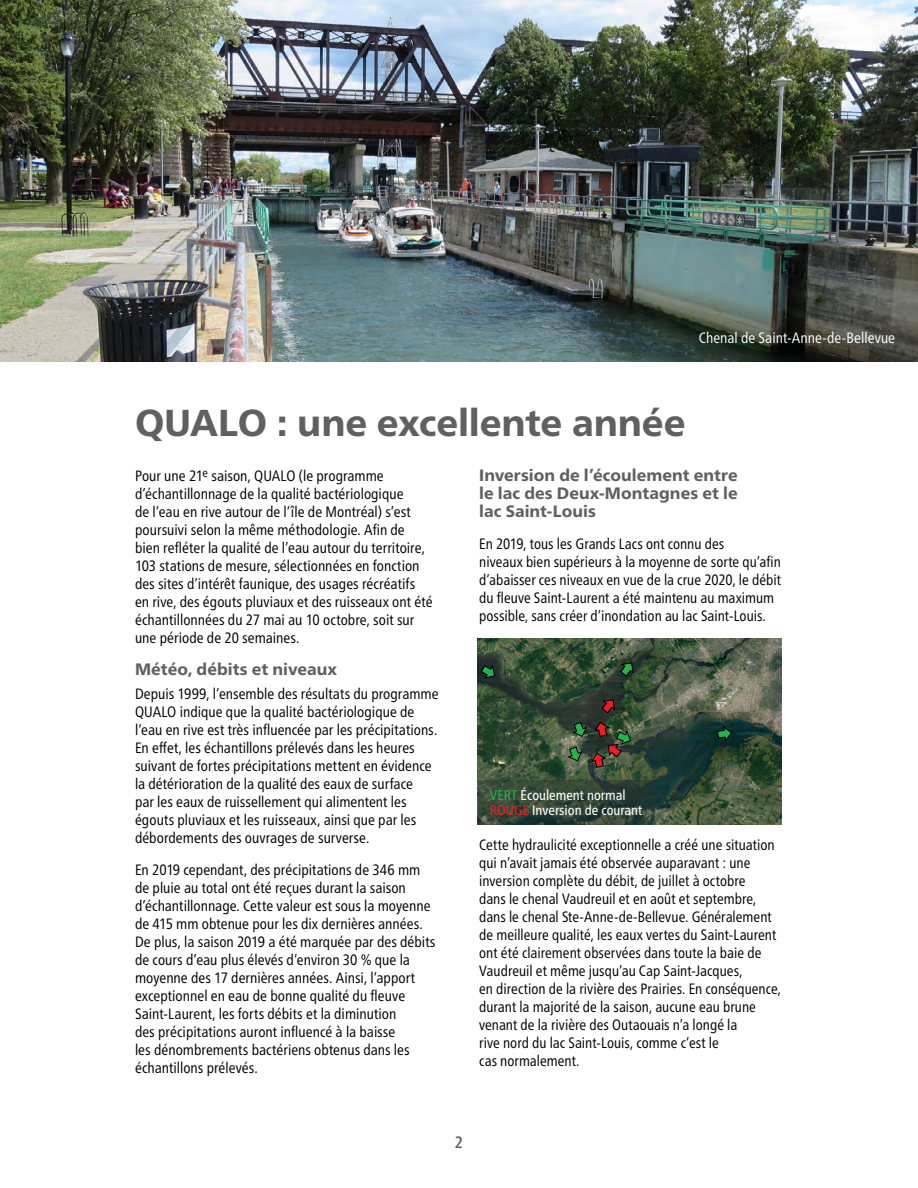
<style>
.page{position:relative;width:918px;height:1188px;background:#fff}
.page>*{position:absolute;margin:0;border:0;box-sizing:border-box;transform-origin:0 0}
.t1{font:800 37.5px "Frutiger Pro";letter-spacing:-.005em;color:#5f6062}
.t2{font:800 16.5px/18px "Frutiger Pro";letter-spacing:.005em;color:#5f6062;text-align:justify}
.t3{font:500 condensed 16.5px "Frutiger Pro";color:#5f6062}
.t4{font:condensed 15px/18px "Frutiger Pro";color:#000}
.t5{font:condensed 15px "Frutiger Pro";color:#fff}
.t6{font:condensed 14.1px/15.6px "Frutiger Pro";color:#fff}
.s1{color:#25b34b}
.s2{color:#ed1d24}
</style>
<div class="page">
<img style="left:0;top:0;width:918px;height:362px">
<img style="left:478px;top:638px;width:304px;height:186px">
<svg style="left:568px;top:722px;width:63px;height:46px;background:#464d39"></svg>
<svg style="left:602px;top:700px;width:13px;height:13px"></svg>
<svg style="left:621px;top:663px;width:12px;height:13px"></svg>
<svg style="left:481px;top:665px;width:14px;height:13px"></svg>
<svg style="left:478px;top:780px;width:177px;height:44px;background:#324537"></svg>
<svg style="left:717px;top:727px;width:15px;height:14px"></svg>
<p class="t5" style="left:699px;top:329px;width:198px">Chenal de Saint-Anne-de-Bellevue</p>
<h1 class="t1" style="left:135px;top:401px;width:552px">QUALO : une excellente année</h1>
<p class="t4" style="left:135px;top:467px;width:299px">Pour une 21<sup>e</sup> saison, QUALO (le programme d’échantillonnage de la qualité bactériologique<br>de l’eau en rive autour de l’île de Montréal) s’est poursuivi selon la même méthodologie. Afin de bien refléter la qualité de l’eau autour du territoire, 103 stations de mesure, sélectionnées en fonction des sites d’intérêt faunique, des usages récréatifs en rive, des égouts pluviaux et des ruisseaux ont été échantillonnées du 27 mai au 10 octobre, soit sur une période de 20 semaines.</p>
<p class="t2" style="left:135px;top:660px;width:204px">Météo, débits et niveaux</p>
<p class="t4" style="left:135px;top:685px;width:305px">Depuis 1999, l’ensemble des résultats du programme QUALO indique que la qualité bactériologique de l’eau en rive est très influencée par les précipitations.<br>En effet, les échantillons prélevés dans les heures suivant de fortes précipitations mettent en évidence la détérioration de la qualité des eaux de surface<br>par les eaux de ruissellement qui alimentent les égouts pluviaux et les ruisseaux, ainsi que par les débordements des ouvrages de surverse.</p>
<p class="t4" style="left:135px;top:861px;width:302px">En 2019 cependant, des précipitations de 346 mm de pluie au total ont été reçues durant la saison d’échantillonnage. Cette valeur est sous la moyenne de 415 mm obtenue pour les dix dernières années.<br>De plus, la saison 2019 a été marquée par des débits de cours d’eau plus élevés d’environ 30 % que la moyenne des 17 dernières années. Ainsi, l’apport exceptionnel en eau de bonne qualité du fleuve Saint-Laurent, les forts débits et la diminution<br>des précipitations auront influencé à la baisse<br>les dénombrements bactériens obtenus dans les échantillons prélevés.</p>
<p class="t2" style="left:479px;top:466px;width:260px">Inversion de l’écoulement entre le lac des Deux-Montagnes et le lac Saint-Louis</p>
<p class="t4" style="left:479px;top:534px;width:303px">En 2019, tous les Grands Lacs ont connu des<br>niveaux bien supérieurs à la moyenne de sorte qu’afin d’abaisser ces niveaux en vue de la crue 2020, le débit du fleuve Saint-Laurent a été maintenu au maximum possible, sans créer d’inondation au lac Saint-Louis.</p>
<p class="t6" style="left:490px;top:787px;width:154px"><span class="s1">VERT</span> Écoulement normal<br><span class="s2">ROUGE</span> Inversion de courant</p>
<p class="t4" style="left:479px;top:836px;width:303px">Cette hydraulicité exceptionnelle a créé une situation qui n’avait jamais été observée auparavant : une inversion complète du débit, de juillet à octobre<br>dans le chenal Vaudreuil et en août et septembre, dans le chenal Ste-Anne-de-Bellevue. Généralement de meilleure qualité, les eaux vertes du Saint-Laurent ont été clairement observées dans toute la baie de Vaudreuil et même jusqu’au Cap Saint-Jacques,<br>en direction de la rivière des Prairies. En conséquence, durant la majorité de la saison, aucune eau brune venant de la rivière des Outaouais n’a longé la<br>rive nord du lac Saint-Louis, comme c’est le<br>cas normalement.</p>
<p class="t3" style="left:455px;top:1132px;width:10px">2</p>
</div>
